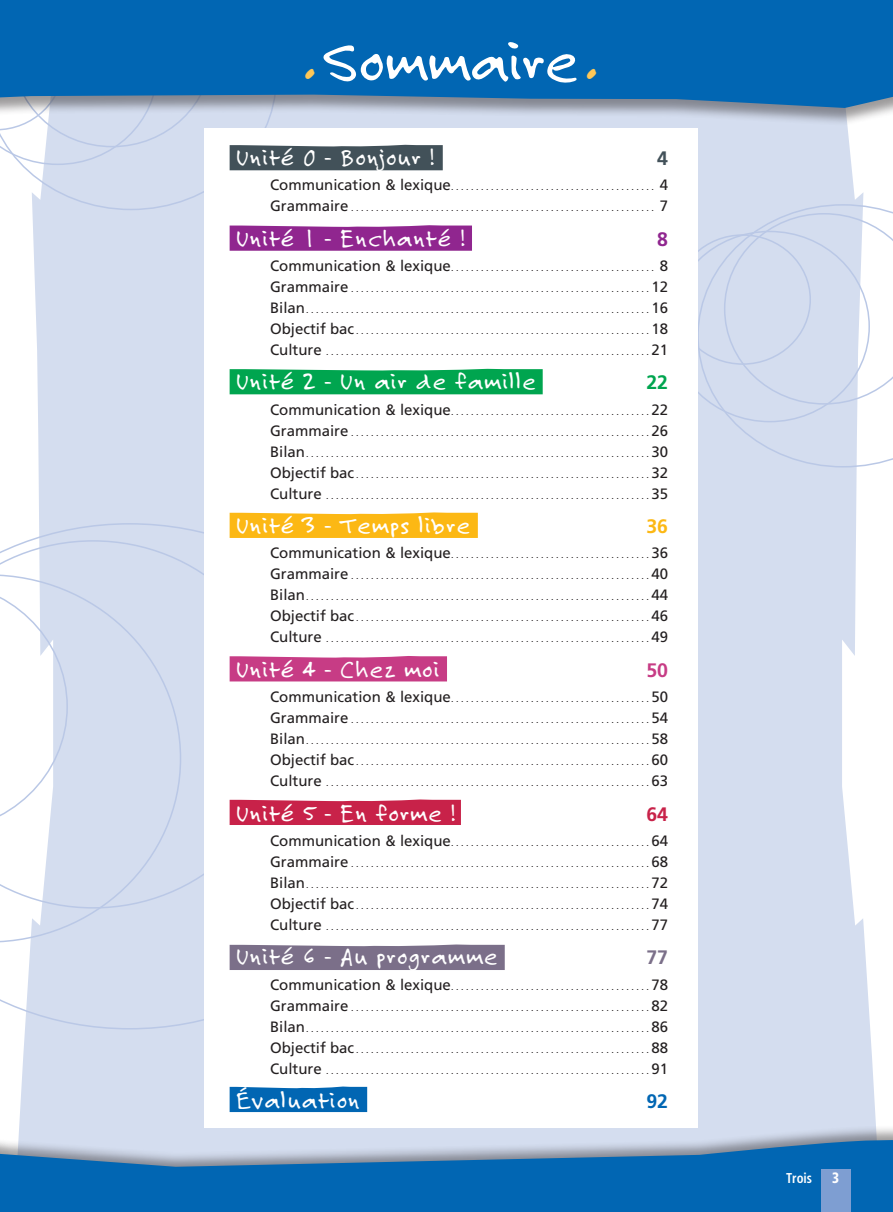
<style>
.page{position:relative;width:893px;height:1212px;background:#d4ddef}
.page>*{position:absolute;margin:0;border:0;box-sizing:border-box;transform-origin:0 0}
.t1{font:64.5px "Felt Tip Roman";color:#fff}
.t2{font:25.5px "Felt Tip Roman";letter-spacing:.05em;color:#fff}
.t3{font:700 19.5px "Frutiger LT Std";color:#00a54f}
.t4{font:700 19.5px "Frutiger LT Std";color:#fcb814}
.t5{font:700 19.5px "Frutiger LT Std";color:#c73c85}
.t6{font:700 19.5px "Frutiger LT Std";color:#c82249}
.t7{font:700 19.5px "Frutiger LT Std";color:#7b6f89}
.t8{font:700 19.5px "Frutiger LT Std";color:#0166b3}
.t9{font:700 19.5px "Frutiger LT Std";color:#425159}
.t10{font:700 19.5px "Frutiger LT Std";color:#90268f}
.t11{font:900 condensed 15px "Frutiger LT Std";color:#fff;scale:.9 1}
.t12{font:700 condensed 14.25px "Frutiger LT Std";color:#fff;scale:.9 1}
.t13{font:9px "Frutiger LT Std";color:#231f20}
.s1{font-size:30px;color:#fec757}
.s2{font-size:15px}
</style>
<div class="page">
<svg style="left:842px;top:126px;width:51px;height:999px;fill:#fff"></svg>
<svg style="left:0;top:210px;width:39px;height:915px;background:#f9fafc"></svg>
<svg style="left:0;top:126px;width:277px;height:84px"></svg>
<svg style="left:0;top:126px;width:212px;height:39px"></svg>
<svg style="left:697px;top:204px;width:196px;height:263px"></svg>
<svg style="left:0;top:523px;width:204px;height:506px"></svg>
<div style="left:204px;top:129px;width:493px;height:999px;background:#fff"></div>
<div style="left:0;top:1123px;width:9px;height:89px;background:#fff"></div>
<div style="left:0;top:1125px;width:893px;height:87px;background:#231f20;opacity:.45"></div>
<svg style="left:0;top:1138px;width:893px;height:74px;background:#337fbb"></svg>
<div style="left:0;top:0;width:893px;height:126px;background:#231f20;opacity:.45"></div>
<svg style="left:0;top:0;width:893px;height:108px;background:#0e6ab1"></svg>
<div style="left:230px;top:145px;width:213px;height:25px;background:#425159"></div>
<svg style="left:230px;top:225px;width:242px;height:26px;background:#953194"></svg>
<div style="left:230px;top:369px;width:313px;height:25px;background:#00a54f"></div>
<svg style="left:230px;top:512px;width:248px;height:26px;background:#fcbb20"></svg>
<div style="left:230px;top:656px;width:217px;height:25px;background:#c73c85"></div>
<svg style="left:230px;top:799px;width:231px;height:26px;background:#ca2d52"></svg>
<div style="left:230px;top:944px;width:275px;height:26px;background:#7b6f89"></div>
<div style="left:230px;top:1086px;width:137px;height:26px;background:#0166b3"></div>
<div style="left:821px;top:1169px;width:29px;height:43px;background:#7e9ed2"></div>
<p class="t1" style="left:304px;top:22px;width:294px"><span class="s1">•</span> Sommaire <span class="s1">•</span></p>
<p class="t2" style="left:236px;top:141px;width:200px">Unité 0 - Bonjour !</p>
<p class="t9" style="left:657px;top:147px;width:12px">4</p>
<p class="t13" style="left:270px;top:182px;width:399px"><span class="s2">Communication &amp; lexique</span> . . . . . . . . . . . . . . . . . . . . . . . . . . . . . . . . . . . . . . . . . <span class="s2">4</span></p>
<p class="t13" style="left:270px;top:203px;width:399px"><span class="s2">Grammaire</span> . . . . . . . . . . . . . . . . . . . . . . . . . . . . . . . . . . . . . . . . . . . . . . . . . . . . . . . . . . . . . <span class="s2">7</span></p>
<p class="t2" style="left:236px;top:222px;width:230px">Unité 1 - Enchanté !</p>
<p class="t10" style="left:657px;top:227px;width:12px">8</p>
<p class="t13" style="left:270px;top:262px;width:399px"><span class="s2">Communication &amp; lexique</span> . . . . . . . . . . . . . . . . . . . . . . . . . . . . . . . . . . . . . . . . . <span class="s2">8</span></p>
<p class="t13" style="left:270px;top:283px;width:399px"><span class="s2">Grammaire</span> . . . . . . . . . . . . . . . . . . . . . . . . . . . . . . . . . . . . . . . . . . . . . . . . . . . . . . . . . . . . <span class="s2">12</span></p>
<p class="t13" style="left:270px;top:304px;width:399px"><span class="s2">Bilan</span> . . . . . . . . . . . . . . . . . . . . . . . . . . . . . . . . . . . . . . . . . . . . . . . . . . . . . . . . . . . . . . . . . . . . . <span class="s2">16</span></p>
<p class="t13" style="left:270px;top:325px;width:399px"><span class="s2">Objectif bac</span> . . . . . . . . . . . . . . . . . . . . . . . . . . . . . . . . . . . . . . . . . . . . . . . . . . . . . . . . . . . <span class="s2">18</span></p>
<p class="t13" style="left:270px;top:346px;width:399px"><span class="s2">Culture</span> . . . . . . . . . . . . . . . . . . . . . . . . . . . . . . . . . . . . . . . . . . . . . . . . . . . . . . . . . . . . . . . . . <span class="s2">21</span></p>
<p class="t2" style="left:236px;top:366px;width:301px">Unité 2 - Un air de famille</p>
<p class="t3" style="left:646px;top:371px;width:23px">22</p>
<p class="t13" style="left:270px;top:406px;width:399px"><span class="s2">Communication &amp; lexique</span> . . . . . . . . . . . . . . . . . . . . . . . . . . . . . . . . . . . . . . . . <span class="s2">22</span></p>
<p class="t13" style="left:270px;top:427px;width:399px"><span class="s2">Grammaire</span> . . . . . . . . . . . . . . . . . . . . . . . . . . . . . . . . . . . . . . . . . . . . . . . . . . . . . . . . . . . . <span class="s2">26</span></p>
<p class="t13" style="left:270px;top:448px;width:399px"><span class="s2">Bilan</span> . . . . . . . . . . . . . . . . . . . . . . . . . . . . . . . . . . . . . . . . . . . . . . . . . . . . . . . . . . . . . . . . . . . . . <span class="s2">30</span></p>
<p class="t13" style="left:270px;top:469px;width:399px"><span class="s2">Objectif bac</span> . . . . . . . . . . . . . . . . . . . . . . . . . . . . . . . . . . . . . . . . . . . . . . . . . . . . . . . . . . . <span class="s2">32</span></p>
<p class="t13" style="left:270px;top:490px;width:399px"><span class="s2">Culture</span> . . . . . . . . . . . . . . . . . . . . . . . . . . . . . . . . . . . . . . . . . . . . . . . . . . . . . . . . . . . . . . . . . <span class="s2">35</span></p>
<p class="t2" style="left:236px;top:510px;width:235px">Unité 3 - Temps libre</p>
<p class="t4" style="left:646px;top:515px;width:23px">36</p>
<p class="t13" style="left:270px;top:550px;width:399px"><span class="s2">Communication &amp; lexique</span> . . . . . . . . . . . . . . . . . . . . . . . . . . . . . . . . . . . . . . . . <span class="s2">36</span></p>
<p class="t13" style="left:270px;top:571px;width:399px"><span class="s2">Grammaire</span> . . . . . . . . . . . . . . . . . . . . . . . . . . . . . . . . . . . . . . . . . . . . . . . . . . . . . . . . . . . . <span class="s2">40</span></p>
<p class="t13" style="left:270px;top:592px;width:399px"><span class="s2">Bilan</span> . . . . . . . . . . . . . . . . . . . . . . . . . . . . . . . . . . . . . . . . . . . . . . . . . . . . . . . . . . . . . . . . . . . . . <span class="s2">44</span></p>
<p class="t13" style="left:270px;top:613px;width:399px"><span class="s2">Objectif bac</span> . . . . . . . . . . . . . . . . . . . . . . . . . . . . . . . . . . . . . . . . . . . . . . . . . . . . . . . . . . . <span class="s2">46</span></p>
<p class="t13" style="left:270px;top:634px;width:399px"><span class="s2">Culture</span> . . . . . . . . . . . . . . . . . . . . . . . . . . . . . . . . . . . . . . . . . . . . . . . . . . . . . . . . . . . . . . . . . <span class="s2">49</span></p>
<p class="t2" style="left:236px;top:653px;width:205px">Unité 4 - Chez moi</p>
<p class="t5" style="left:646px;top:659px;width:23px">50</p>
<p class="t13" style="left:270px;top:694px;width:399px"><span class="s2">Communication &amp; lexique</span> . . . . . . . . . . . . . . . . . . . . . . . . . . . . . . . . . . . . . . . . <span class="s2">50</span></p>
<p class="t13" style="left:270px;top:715px;width:399px"><span class="s2">Grammaire</span> . . . . . . . . . . . . . . . . . . . . . . . . . . . . . . . . . . . . . . . . . . . . . . . . . . . . . . . . . . . . <span class="s2">54</span></p>
<p class="t13" style="left:270px;top:736px;width:399px"><span class="s2">Bilan</span> . . . . . . . . . . . . . . . . . . . . . . . . . . . . . . . . . . . . . . . . . . . . . . . . . . . . . . . . . . . . . . . . . . . . . <span class="s2">58</span></p>
<p class="t13" style="left:270px;top:757px;width:399px"><span class="s2">Objectif bac</span> . . . . . . . . . . . . . . . . . . . . . . . . . . . . . . . . . . . . . . . . . . . . . . . . . . . . . . . . . . . <span class="s2">60</span></p>
<p class="t13" style="left:270px;top:778px;width:399px"><span class="s2">Culture</span> . . . . . . . . . . . . . . . . . . . . . . . . . . . . . . . . . . . . . . . . . . . . . . . . . . . . . . . . . . . . . . . . . <span class="s2">63</span></p>
<p class="t2" style="left:236px;top:797px;width:221px">Unité 5 - En forme !</p>
<p class="t6" style="left:646px;top:802px;width:23px">64</p>
<p class="t13" style="left:270px;top:837px;width:399px"><span class="s2">Communication &amp; lexique</span> . . . . . . . . . . . . . . . . . . . . . . . . . . . . . . . . . . . . . . . . <span class="s2">64</span></p>
<p class="t13" style="left:270px;top:858px;width:399px"><span class="s2">Grammaire</span> . . . . . . . . . . . . . . . . . . . . . . . . . . . . . . . . . . . . . . . . . . . . . . . . . . . . . . . . . . . . <span class="s2">68</span></p>
<p class="t13" style="left:270px;top:879px;width:399px"><span class="s2">Bilan</span> . . . . . . . . . . . . . . . . . . . . . . . . . . . . . . . . . . . . . . . . . . . . . . . . . . . . . . . . . . . . . . . . . . . . . <span class="s2">72</span></p>
<p class="t13" style="left:270px;top:900px;width:399px"><span class="s2">Objectif bac</span> . . . . . . . . . . . . . . . . . . . . . . . . . . . . . . . . . . . . . . . . . . . . . . . . . . . . . . . . . . . <span class="s2">74</span></p>
<p class="t13" style="left:270px;top:921px;width:399px"><span class="s2">Culture</span> . . . . . . . . . . . . . . . . . . . . . . . . . . . . . . . . . . . . . . . . . . . . . . . . . . . . . . . . . . . . . . . . . <span class="s2">77</span></p>
<p class="t2" style="left:236px;top:941px;width:263px">Unité 6 - Au programme</p>
<p class="t7" style="left:646px;top:946px;width:23px">77</p>
<p class="t13" style="left:270px;top:981px;width:399px"><span class="s2">Communication &amp; lexique</span> . . . . . . . . . . . . . . . . . . . . . . . . . . . . . . . . . . . . . . . . <span class="s2">78</span></p>
<p class="t13" style="left:270px;top:1002px;width:399px"><span class="s2">Grammaire</span> . . . . . . . . . . . . . . . . . . . . . . . . . . . . . . . . . . . . . . . . . . . . . . . . . . . . . . . . . . . . <span class="s2">82</span></p>
<p class="t13" style="left:270px;top:1023px;width:399px"><span class="s2">Bilan</span> . . . . . . . . . . . . . . . . . . . . . . . . . . . . . . . . . . . . . . . . . . . . . . . . . . . . . . . . . . . . . . . . . . . . . <span class="s2">86</span></p>
<p class="t13" style="left:270px;top:1044px;width:399px"><span class="s2">Objectif bac</span> . . . . . . . . . . . . . . . . . . . . . . . . . . . . . . . . . . . . . . . . . . . . . . . . . . . . . . . . . . . <span class="s2">88</span></p>
<p class="t13" style="left:270px;top:1065px;width:399px"><span class="s2">Culture</span> . . . . . . . . . . . . . . . . . . . . . . . . . . . . . . . . . . . . . . . . . . . . . . . . . . . . . . . . . . . . . . . . <span class="s2">91</span></p>
<p class="t2" style="left:236px;top:1085px;width:125px">Évaluation</p>
<p class="t8" style="left:646px;top:1090px;width:23px">92</p>
<p class="t12" style="left:786px;top:1169px;width:31px">Trois</p>
<p class="t11" style="left:832px;top:1168px;width:9px">3</p>
</div>
